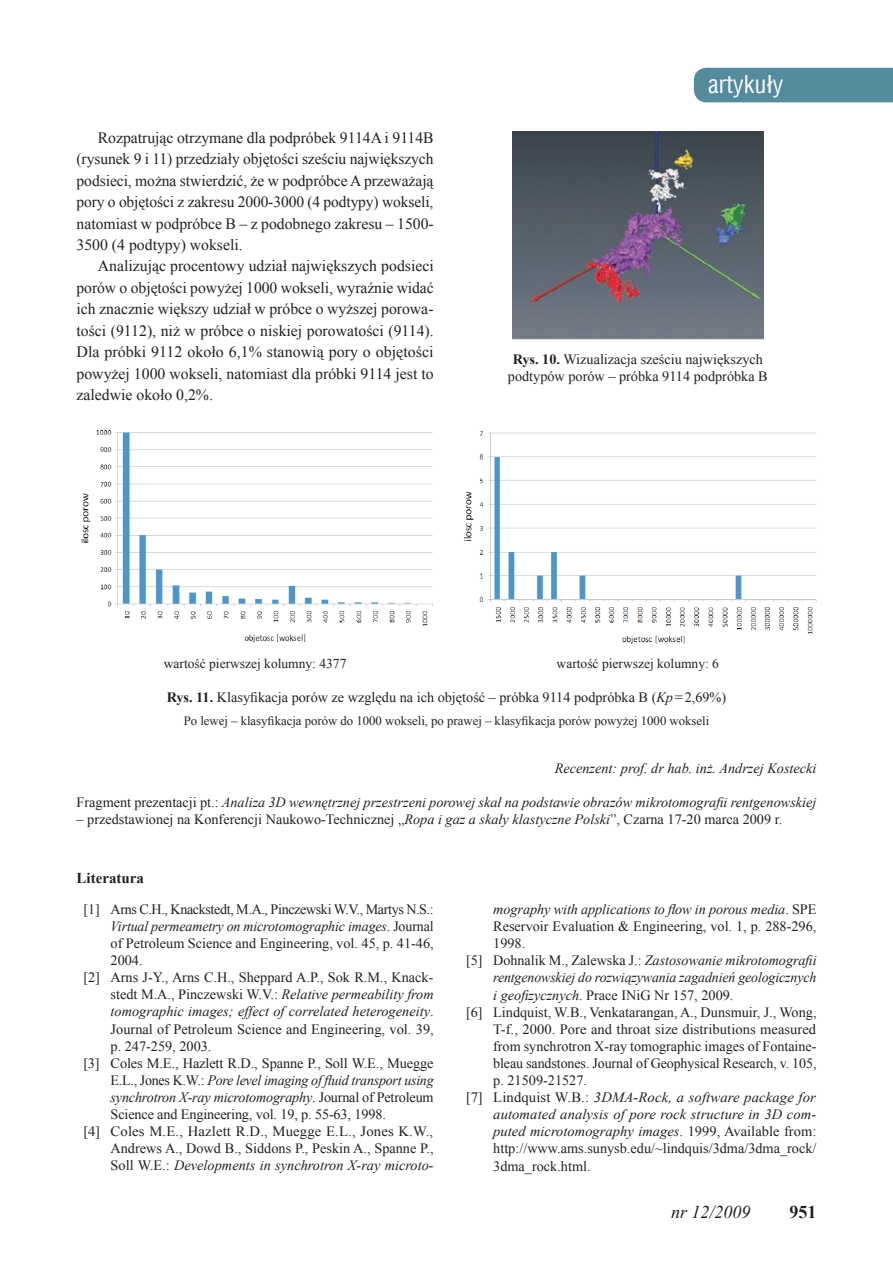
<style>
.page{position:relative;width:893px;height:1263px;background:#fff}
.page>*{position:absolute;margin:0;border:0;box-sizing:border-box;transform-origin:0 0}
.t1{font:24px "Switzerland Condensed";color:#fff}
.t2{font:italic 18px "Times New Roman";color:#231f20}
.t3{font:700 18px "Times New Roman";color:#231f20}
.t4{font:15.75px/21.5px "Times New Roman";color:#231f20;text-align:justify}
.t5{font:700 15px "Times New Roman";color:#231f20}
.t6{font:14.25px/17.1px "Times New Roman";color:#231f20;text-align:center}
.t7{font:italic 14.25px "Times New Roman";color:#231f20}
.t8{font:14.25px "Times New Roman";letter-spacing:-.025em;color:#231f20}
.t9{font:13.5px "Times New Roman";color:#231f20}
.t10{font:12.75px "Times New Roman";color:#231f20}
.s1{font-weight:700}
.s2{font-style:italic}
.s3{font-style:normal}
</style>
<div class="page">
<div style="left:694px;top:68px;width:199px;height:34px;background:#548c9e"></div>
<img style="left:512px;top:132px;width:251px;height:207px">
<img style="left:81px;top:429px;width:352px;height:214px">
<img style="left:463px;top:431px;width:353px;height:213px">
<p class="t4" style="left:77px;top:126px;width:359px;text-indent:21px">Rozpatrując otrzymane dla podpróbek 9114A i 9114B (rysunek 9 i 11) przedziały objętości sześciu największych podsieci, można stwierdzić, że w podpróbce A przeważają pory o objętości z zakresu 2000-3000 (4 podtypy) wokseli, natomiast w podpróbce B – z podobnego zakresu – 1500- 3500 (4 podtypy) wokseli.</p>
<p class="t4" style="left:77px;top:255px;width:359px;text-indent:21px">Analizując procentowy udział największych podsieci porów o objętości powyżej 1000 wokseli, wyraźnie widać ich znacznie większy udział w próbce o wyższej porowa&shy;tości (9112), niż w próbce o niskiej porowatości (9114).<br>Dla próbki 9112 około 6,1% stanowią pory o objętości powyżej 1000 wokseli, natomiast dla próbki 9114 jest to zaledwie około 0,2%.</p>
<h1 class="t1" style="left:708px;top:70px;width:77px">artykuły</h1>
<p class="t6" style="left:508px;top:350px;width:261px"><span class="s1">Rys. 10.</span> Wizualizacja sześciu największych podtypów porów – próbka 9114 podpróbka B</p>
<p class="t9" style="left:164px;top:654px;width:184px">wartość pierwszej kolumny: 4377</p>
<p class="t9" style="left:557px;top:654px;width:164px">wartość pierwszej kolumny: 6</p>
<p class="t6" style="left:167px;top:688px;width:561px"><span class="s1">Rys. 11.</span> Klasyfikacja porów ze względu na ich objętość – próbka 9114 podpróbka B (<span class="s2">Kp</span>=2,69%)</p>
<p class="t10" style="left:184px;top:712px;width:527px">Po lewej – klasyfikacja porów do 1000 wokseli, po prawej – klasyfikacja porów powyżej 1000 wokseli</p>
<p class="t7" style="left:555px;top:758px;width:263px">Recenzent: prof. dr hab. inż. Andrzej Kostecki</p>
<p class="t7" style="left:77px;top:792px;width:741px"><span class="s3">Fragment prezentacji pt.:</span> Analiza 3D wewnętrznej przestrzeni porowej skał na podstawie obrazów mikrotomografii rentgenowskiej</p>
<p class="t6" style="left:77px;top:810px;width:707px">– przedstawionej na Konferencji Naukowo-Technicznej „<span class="s2">Ropa i gaz a skały klastyczne Polski</span>”, Czarna 17-20 marca 2009 r.</p>
<p class="t5" style="left:77px;top:867px;width:69px">Literatura</p>
<p class="t8" style="left:83px;top:899px;width:352px">[1] Arns C.H., Knackstedt, M.A., Pinczewski W.V., Martys N.S.:</p>
<p class="t7" style="left:111px;top:916px;width:325px">Virtual permeametry on microtomographic images<span class="s3">. Journal</span></p>
<p class="t6" style="left:111px;top:934px;width:325px">of Petroleum Science and Engineering, vol. 45, p. 41-46,</p>
<p class="t6" style="left:111px;top:951px;width:34px">2004.</p>
<p class="t6" style="left:83px;top:969px;width:352px">[2] Arns J-Y., Arns C.H., Sheppard A.P., Sok R.M., Knack-</p>
<p class="t6" style="left:111px;top:986px;width:325px">stedt M.A., Pinczewski W.V.: <span class="s2">Relative permeability from</span></p>
<p class="t7" style="left:111px;top:1002px;width:325px">tomographic images; effect of correlated heterogeneity<span class="s3">.</span></p>
<p class="t6" style="left:111px;top:1020px;width:325px">Journal of Petroleum Science and Engineering, vol. 39,</p>
<p class="t6" style="left:111px;top:1037px;width:102px">p. 247-259, 2003.</p>
<p class="t6" style="left:83px;top:1054px;width:352px">[3] Coles M.E., Hazlett R.D., Spanne P., Soll W.E., Muegge</p>
<p class="t7" style="left:111px;top:1070px;width:325px"><span class="s3">E.L., Jones K.W.:</span> Pore level imaging of fluid transport using</p>
<p class="t7" style="left:111px;top:1087px;width:325px">synchrotron X-ray microtomography<span class="s3">. Journal of Petroleum</span></p>
<p class="t6" style="left:111px;top:1105px;width:277px">Science and Engineering, vol. 19, p. 55-63, 1998.</p>
<p class="t6" style="left:83px;top:1122px;width:351px">[4] Coles M.E., Hazlett R.D., Muegge E.L., Jones K.W.,</p>
<p class="t6" style="left:111px;top:1140px;width:325px">Andrews A., Dowd B., Siddons P., Peskin A., Spanne P.,</p>
<p class="t7" style="left:111px;top:1156px;width:325px"><span class="s3">Soll W.E.:</span> Developments in synchrotron X-ray microto-</p>
<p class="t7" style="left:493px;top:899px;width:325px">mography with applications to flow in porous media<span class="s3">. SPE</span></p>
<p class="t6" style="left:493px;top:917px;width:325px">Reservoir Evaluation &amp; Engineering, vol. 1, p. 288-296,</p>
<p class="t6" style="left:493px;top:935px;width:34px">1998.</p>
<p class="t7" style="left:466px;top:951px;width:352px"><span class="s3">[5] Dohnalik M., Zalewska J.:</span> Zastosowanie mikrotomografii</p>
<p class="t7" style="left:493px;top:968px;width:325px">rentgenowskiej do rozwiązywania zagadnień geologicznych</p>
<p class="t6" style="left:493px;top:986px;width:242px"><span class="s2">i geofizycznych</span>. Prace INiG Nr 157, 2009.</p>
<p class="t6" style="left:466px;top:1003px;width:352px">[6] Lindquist, W.B., Venkatarangan, A., Dunsmuir, J., Wong,</p>
<p class="t6" style="left:493px;top:1020px;width:324px">T-f., 2000. Pore and throat size distributions measured</p>
<p class="t6" style="left:493px;top:1037px;width:325px">from synchrotron X-ray tomographic images of Fontaine-</p>
<p class="t6" style="left:493px;top:1054px;width:325px">bleau sandstones. Journal of Geophysical Research, v. 105,</p>
<p class="t6" style="left:493px;top:1071px;width:95px">p. 21509-21527.</p>
<p class="t7" style="left:466px;top:1087px;width:351px"><span class="s3">[7] Lindquist W.B.:</span> 3DMA-Rock, a software package for</p>
<p class="t7" style="left:493px;top:1105px;width:325px">automated analysis of pore rock structure in 3D com-</p>
<p class="t7" style="left:493px;top:1122px;width:325px">puted microtomography images<span class="s3">. 1999, Available from:</span></p>
<p class="t6" style="left:493px;top:1140px;width:325px">http://www.ams.sunysb.edu/~lindquis/3dma/3dma_rock/</p>
<p class="t6" style="left:493px;top:1157px;width:99px">3dma_rock.html.</p>
<p class="t2" style="left:671px;top:1200px;width:81px">nr 12/2009</p>
<p class="t3" style="left:789px;top:1199px;width:28px">951</p>
</div>
